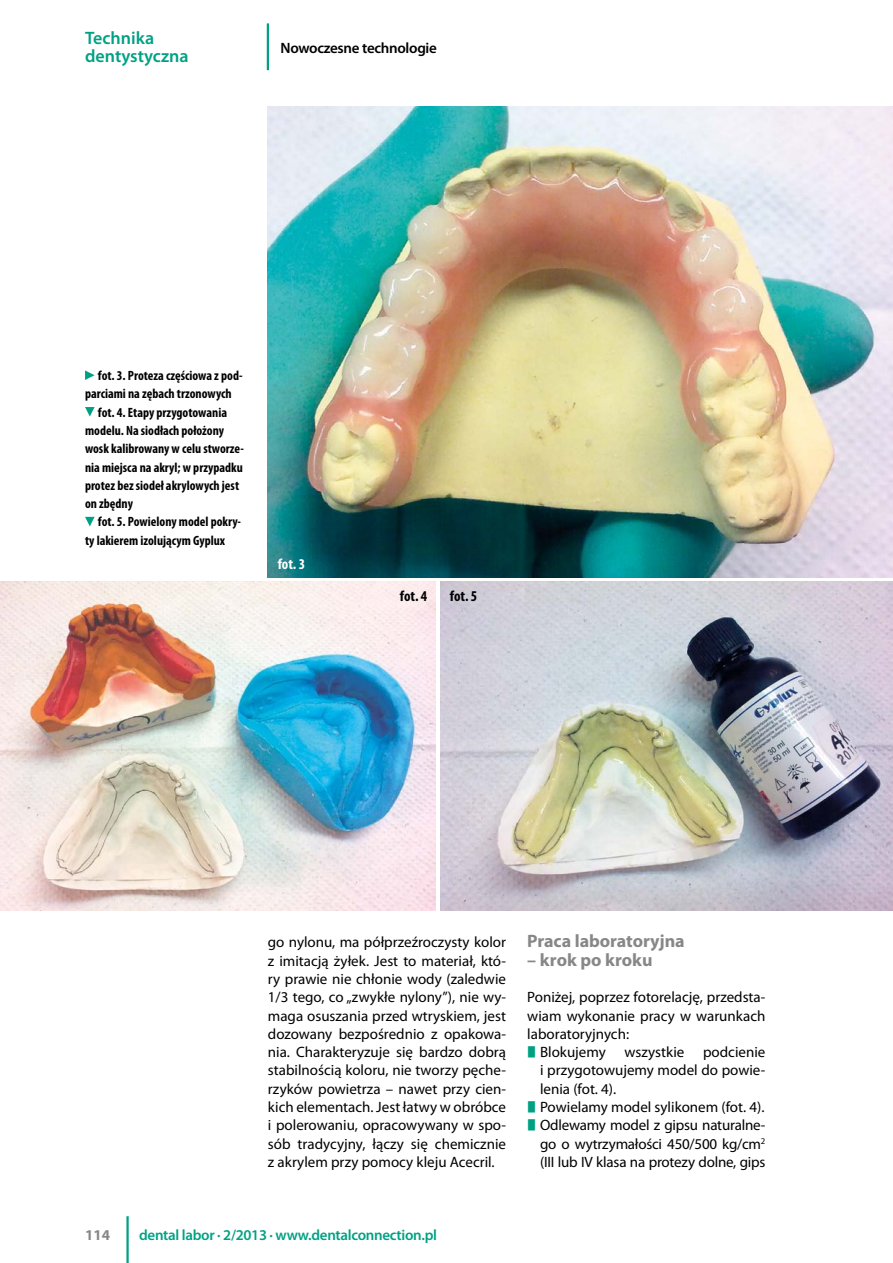
<style>
.page{position:relative;width:893px;height:1263px;background:#fff}
.page>*{position:absolute;margin:0;border:0;box-sizing:border-box;transform-origin:0 0}
.t1{font:700 18px "Myriad Pro";letter-spacing:-.005em;color:#878787}
.t2{font:600 18px/17.7px "Myriad Pro";color:#00a183}
.t3{font:15px/18.3px "Myriad Pro";color:#000;text-align:justify}
.t4{font:600 15px "Myriad Pro";letter-spacing:-.02em;color:#00a183}
.t5{font:600 15px "Myriad Pro";letter-spacing:-.02em;color:#000}
.t6{font:700 condensed 15px "Myriad Pro";letter-spacing:-.005em;color:#000}
.t7{font:700 condensed 15px "Myriad Pro";color:#fff}
.t8{font:700 15px "Myriad Pro";color:#878787}
.t9{font:700 condensed 13.5px "Myriad Pro";color:#000}
</style>
<div class="page">
<img style="left:268px;top:106px;width:625px;height:471px">
<img style="left:0;top:581px;width:436px;height:330px">
<img style="left:440px;top:581px;width:453px;height:330px">
<svg style="left:85px;top:370px;width:10px;height:10px"></svg>
<svg style="left:85px;top:407px;width:10px;height:10px"></svg>
<svg style="left:85px;top:517px;width:10px;height:9px"></svg>
<hr style="left:267px;top:23px;width:2px;height:47px;background:#00a183">
<hr style="left:126px;top:1216px;width:3px;height:47px;background:#00a183">
<p class="t2" style="left:85px;top:29px;width:105px">Technika dentystyczna</p>
<p class="t5" style="left:281px;top:39px;width:158px">Nowoczesne technologie</p>
<p class="t9" style="left:98px;top:367px;width:146px">fot. 3. Proteza częściowa z pod-</p>
<p class="t9" style="left:85px;top:385px;width:148px">parciami na zębach trzonowych</p>
<p class="t9" style="left:98px;top:404px;width:131px">fot. 4. Etapy przygotowania</p>
<p class="t9" style="left:85px;top:422px;width:140px">modelu. Na siodłach położony</p>
<p class="t9" style="left:85px;top:440px;width:160px">wosk kalibrowany w celu stworze-</p>
<p class="t9" style="left:85px;top:459px;width:159px">nia miejsca na akryl; w przypadku</p>
<p class="t9" style="left:85px;top:477px;width:156px">protez bez siodeł akrylowych jest</p>
<p class="t9" style="left:85px;top:495px;width:49px">on zbędny</p>
<p class="t9" style="left:98px;top:513px;width:145px">fot. 5. Powielony model pokry-</p>
<p class="t9" style="left:85px;top:532px;width:142px">ty lakierem izolującym Gyplux</p>
<p class="t7" style="left:278px;top:554px;width:29px">fot. 3</p>
<p class="t6" style="left:400px;top:587px;width:29px">fot. 4</p>
<p class="t6" style="left:450px;top:587px;width:29px">fot. 5</p>
<p class="t3" style="left:268px;top:933px;width:240px">go nylonu, ma półprzeźroczysty kolor z imitacją żyłek. Jest to materiał, któ&shy;ry prawie nie chłonie wody (zaledwie 1/3 tego, co „zwykłe nylony”), nie wy&shy;maga osuszania przed wtryskiem, jest dozowany bezpośrednio z opakowa&shy;nia. Charakteryzuje się bardzo dobrą stabilnością koloru, nie tworzy pęche&shy;rzyków powietrza – nawet przy cien&shy;kich elementach. Jest łatwy w obróbce i polerowaniu, opracowywany w spo&shy;sób tradycyjny, łączy się chemicznie z akrylem przy pomocy kleju Acecril.</p>
<p class="t1" style="left:527px;top:929px;width:159px">Praca laboratoryjna</p>
<p class="t1" style="left:527px;top:948px;width:127px">– krok po kroku</p>
<p class="t3" style="left:527px;top:988px;width:240px">Poniżej, poprzez fotorelację, przedsta&shy;wiam wykonanie pracy w warunkach laboratoryjnych:</p>
<p class="t3" style="left:540px;top:1043px;width:227px;text-align:left">Blokujemy wszystkie podcienie i przygotowujemy model do powie&shy;lenia (fot. 4).<br>Powielamy model sylikonem (fot. 4).<br>Odlewamy model z gipsu naturalne&shy;go o wytrzymałości 450/500 kg/cm<sup>2 </sup>(III lub IV klasa na protezy dolne, gips</p>
<p class="t8" style="left:85px;top:1225px;width:26px">114</p>
<p class="t4" style="left:139px;top:1225px;width:299px">dental labor · 2/2013 · www.dentalconnection.pl</p>
</div>
